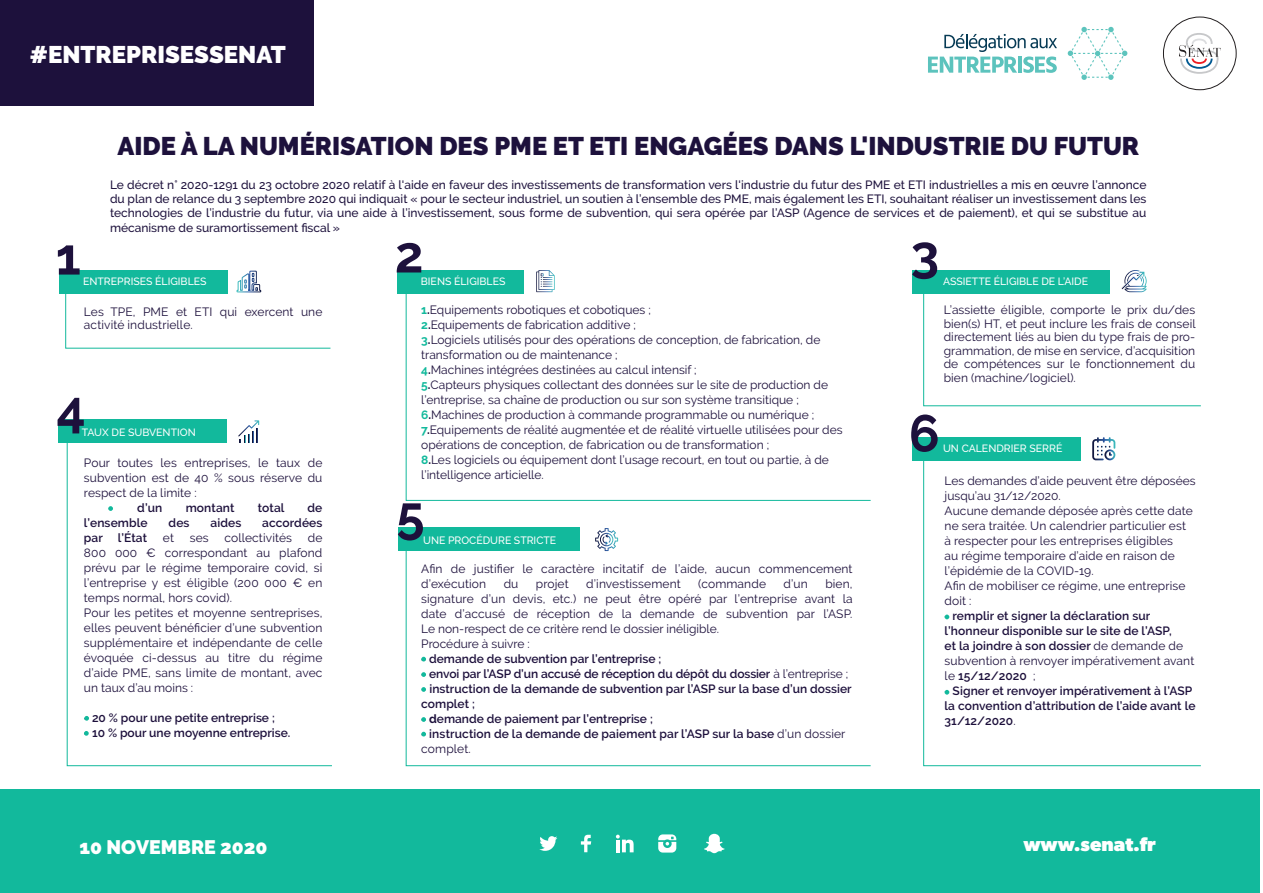
<style>
.page{position:relative;width:1263px;height:893px;background:#fff}
.page>*{position:absolute;margin:0;border:0;box-sizing:border-box;transform-origin:0 0}
.t1{font:700 51.6px "Raleway";color:#1d113c}
.t2{font:700 51px "Raleway";color:#1d113c}
.t3{font:900 25.5px "Raleway";color:#1d113c}
.t4{font:900 24px "Raleway";color:#fff}
.t5{font:900 19.5px "Raleway";color:#fff}
.t6{font:700 19.5px "Gibson";color:#fff}
.t7{font:12px/15px "Raleway";color:#1c0f3b}
.t8{font:600 12px/15px "Raleway";color:#1c0f3b}
.t9{font:500 12px/14.4px "Raleway";color:#1d113c;text-align:justify}
.t10{font:500 10.65px "Raleway";color:#fff}
.t11{font:500 10.5px "Raleway";color:#fff}
.s1{font-weight:400}
.s2{font-weight:700;color:#12b99c}
.s3{font-weight:700;color:#1d113c}
.s4{font-weight:700}
</style>
<div class="page">
<svg style="left:923px;top:440px;width:278px;height:326px"></svg>
<svg style="left:406px;top:290px;width:465px;height:211px"></svg>
<div style="left:912px;top:437px;width:168px;height:23px;background:#12b99c"></div>
<div style="left:912px;top:270px;width:197px;height:23px;background:#12b99c"></div>
<svg style="left:67px;top:443px;width:265px;height:323px"></svg>
<div style="left:59px;top:270px;width:169px;height:23px;background:#12b99c"></div>
<div style="left:58px;top:420px;width:169px;height:23px;background:#12b99c"></div>
<svg style="left:108px;top:506px;width:5px;height:5px"></svg>
<div style="left:397px;top:270px;width:126px;height:23px;background:#12b99c"></div>
<svg style="left:406px;top:540px;width:465px;height:226px"></svg>
<div style="left:398px;top:528px;width:182px;height:23px;background:#12b99c"></div>
<svg style="left:944px;top:615px;width:5px;height:4px"></svg>
<div style="left:0;top:0;width:313px;height:106px;background:#1d113c"></div>
<svg style="left:1068px;top:27px;width:59px;height:53px"></svg>
<svg style="left:928px;top:34px;width:129px;height:39px"></svg>
<svg style="left:1179px;top:33px;width:41px;height:41px"></svg>
<div style="left:1163px;top:17px;width:73px;height:73px;border:1px solid #231f20;border-radius:50%"></div>
<svg style="left:944px;top:690px;width:5px;height:5px"></svg>
<svg style="left:84px;top:731px;width:5px;height:5px"></svg>
<svg style="left:84px;top:716px;width:5px;height:5px"></svg>
<svg style="left:421px;top:657px;width:5px;height:4px"></svg>
<svg style="left:421px;top:672px;width:5px;height:5px"></svg>
<svg style="left:421px;top:687px;width:5px;height:5px"></svg>
<svg style="left:421px;top:717px;width:5px;height:5px"></svg>
<svg style="left:421px;top:732px;width:5px;height:4px"></svg>
<svg style="left:65px;top:270px;width:266px;height:78px"></svg>
<svg style="left:238px;top:420px;width:21px;height:23px"></svg>
<svg style="left:536px;top:270px;width:19px;height:22px"></svg>
<svg style="left:595px;top:528px;width:23px;height:23px"></svg>
<svg style="left:923px;top:270px;width:278px;height:136px"></svg>
<svg style="left:1092px;top:437px;width:23px;height:23px"></svg>
<div style="left:0;top:790px;width:1260px;height:103px;background:#12b99c"></div>
<svg style="left:539px;top:836px;width:18px;height:15px"></svg>
<svg style="left:581px;top:835px;width:10px;height:17px"></svg>
<svg style="left:616px;top:835px;width:18px;height:17px"></svg>
<svg style="left:658px;top:834px;width:18px;height:19px"></svg>
<svg style="left:704px;top:834px;width:21px;height:19px"></svg>
<h3 class="t4" style="left:30px;top:41px;width:257px">#ENTREPRISESSENAT</h3>
<h3 class="t3" style="left:117px;top:131px;width:1023px">AIDE À LA NUMÉRISATION DES PME ET ETI ENGAGÉES DANS L'INDUSTRIE DU FUTUR</h3>
<p class="t9" style="left:110px;top:177px;width:1038px">Le décret n° 2020-1291 du 23 octobre 2020 relatif à l'aide en faveur des investissements de transformation vers l'industrie du futur des PME et ETI industrielles a mis en œuvre l’annonce du plan de relance du 3 septembre 2020 qui indiquait « pour le secteur industriel, un soutien à l’ensemble des PME, mais également les ETI, souhaitant réaliser un investissement dans les technologies de l’industrie du futur, via une aide à l’investissement, sous forme de subvention, qui sera opérée par l’ASP (Agence de services et de paiement), et qui se substitue au mécanisme de suramortissement fiscal »</p>
<h2 class="t2" style="left:56px;top:227px;width:27px">1</h2>
<p class="t11" style="left:83px;top:275px;width:125px">ENTREPRISES ÉLIGIBLES</p>
<p class="t7" style="left:84px;top:305px;width:240px;line-height:13.5px">Les TPE, PME et ETI qui exercent une activité industrielle.</p>
<h2 class="t2" style="left:57px;top:380px;width:31px">4</h2>
<p class="t11" style="left:82px;top:426px;width:116px">TAUX DE SUBVENTION</p>
<p class="t7" style="left:84px;top:455px;width:240px;text-align:justify">Pour toutes les entreprises, le taux de subvention est de 40 % sous réserve du respect de la limite :</p>
<p class="t8" style="left:108px;top:500px;width:56px"><span class="s1">-</span> d’un</p>
<p class="t8" style="left:186px;top:500px;width:50px">montant</p>
<p class="t8" style="left:258px;top:500px;width:28px">total</p>
<p class="t8" style="left:308px;top:500px;width:16px">de</p>
<p class="t8" style="left:84px;top:515px;width:65px">l’ensemble</p>
<p class="t8" style="left:169px;top:515px;width:22px">des</p>
<p class="t8" style="left:210px;top:515px;width:32px">aides</p>
<p class="t8" style="left:262px;top:515px;width:62px">accordées</p>
<p class="t8" style="left:84px;top:530px;width:65px">par l’État</p>
<p class="t7" style="left:163px;top:530px;width:13px">et</p>
<p class="t7" style="left:190px;top:530px;width:20px">ses</p>
<p class="t7" style="left:224px;top:530px;width:69px">collectivités</p>
<p class="t7" style="left:84px;top:530px;width:240px;text-indent:224px">de 800 000 € correspondant au plafond prévu par le régime temporaire covid, si l’entreprise y est éligible (200 000 € en temps normal, hors covid).<br>Pour les petites et moyenne sentreprises, elles peuvent bénéficier d’une subvention supplémentaire et indépendante de celle évoquée ci-dessus au titre du régime d’aide PME, sans limite de montant, avec un taux d’au moins :</p>
<p class="t8" style="left:84px;top:710px;width:192px">- 20 % pour une petite entreprise ;</p>
<p class="t8" style="left:84px;top:725px;width:208px">- 10 % pour une moyenne entreprise.</p>
<h2 class="t2" style="left:395px;top:225px;width:30px">2</h2>
<p class="t11" style="left:421px;top:275px;width:86px">BIENS ÉLIGIBLES</p>
<p class="t7" style="left:421px;top:302px;width:423px"><span class="s2">1</span><span class="s3">.</span>Equipements robotiques et cobotiques ;<br><span class="s2">2</span><span class="s3">.</span>Equipements de fabrication additive ;<br><span class="s2">3</span><span class="s3">.</span>Logiciels utilisés pour des opérations de conception, de fabrication, de transformation ou de maintenance ;<br><span class="s2">4</span><span class="s3">.</span>Machines intégrées destinées au calcul intensif ;<br><span class="s2">5</span><span class="s3">.</span>Capteurs physiques collectant des données sur le site de production de l’entreprise, sa chaîne de production ou sur son système transitique ; <span class="s2">6</span><span class="s3">.</span>Machines de production à commande programmable ou numérique ; <span class="s2">7</span><span class="s3">.</span>Equipements de réalité augmentée et de réalité virtuelle utilisées pour des opérations de conception, de fabrication ou de transformation ;<br><span class="s2">8</span><span class="s3">.</span>Les logiciels ou équipement dont l’usage recourt, en tout ou partie, à de l’intelligence articielle.</p>
<h1 class="t1" style="left:396px;top:485px;width:30px">5</h1>
<p class="t10" style="left:423px;top:534px;width:134px">UNE PROCÉDURE STRICTE</p>
<p class="t7" style="left:421px;top:561px;width:433px">Afin de justifier le caractère incitatif de l’aide, aucun commencement d’exécution</p>
<p class="t7" style="left:504px;top:576px;width:16px">du</p>
<p class="t7" style="left:536px;top:576px;width:34px">projet</p>
<p class="t7" style="left:586px;top:576px;width:96px">d’investissement</p>
<p class="t7" style="left:698px;top:576px;width:69px">(commande</p>
<p class="t7" style="left:784px;top:576px;width:26px">d’un</p>
<p class="t7" style="left:421px;top:576px;width:433px;text-align:justify;text-indent:404px">bien, signature d’un devis, etc.) ne peut être opéré par l’entreprise avant la date d’accusé de réception de la demande de subvention par l’ASP.</p>
<p class="t7" style="left:421px;top:621px;width:299px">Le non-respect de ce critère rend le dossier inéligible.<br>Procédure à suivre :</p>
<p class="t8" style="left:421px;top:651px;width:242px"><span class="s4">-</span> demande de subvention par l’entreprise ;</p>
<p class="t8" style="left:421px;top:666px;width:429px">- envoi par l’ASP d’un accusé de réception du dépôt du dossier <span class="s1">à l’entreprise ;</span></p>
<p class="t8" style="left:421px;top:681px;width:432px"><span class="s1">-</span> instruction de la demande de subvention par l’ASP sur la base d’un dossier complet ;</p>
<p class="t8" style="left:421px;top:711px;width:233px"><span class="s4">- d</span>emande de paiement par l’entreprise ;</p>
<p class="t8" style="left:421px;top:726px;width:426px">- instruction de la demande de paiement par l’ASP sur la base <span class="s1">d’un dossier complet.</span></p>
<h2 class="t2" style="left:911px;top:225px;width:30px">3</h2>
<p class="t11" style="left:943px;top:275px;width:147px">ASSIETTE ÉLIGIBLE DE L’AIDE</p>
<p class="t7" style="left:944px;top:303px;width:253px;line-height:13.5px;text-align:justify">L’assiette éligible, comporte le prix du/des bien(s) HT, et peut inclure les frais de conseil directement liés au bien du type frais de pro&shy;grammation, de mise en service, d’acquisition de compétences sur le fonctionnement du bien (machine/logiciel).</p>
<h1 class="t1" style="left:909px;top:404px;width:32px">6</h1>
<p class="t11" style="left:943px;top:443px;width:121px">UN CALENDRIER SERRÉ</p>
<p class="t7" style="left:945px;top:474px;width:253px">Les demandes d’aide peuvent être déposées jusqu’au 31/12/2020.<br>Aucune demande déposée après cette date ne sera traitée. Un calendrier particulier est<br>à respecter pour les entreprises éligibles<br>au régime temporaire d’aide en raison de l’épidémie de la COVID-19.<br>Afin de mobiliser ce régime, une entreprise doit :</p>
<p class="t8" style="left:945px;top:609px;width:251px">- remplir et signer la déclaration sur l’honneur disponible sur le site de l’ASP,<br>et la joindre à son dossier <span class="s1">de demande de subvention à renvoyer impérativement avant le</span> 15/12/2020 <span class="s1">;</span></p>
<p class="t8" style="left:945px;top:684px;width:252px"><span class="s1">-</span> Signer et renvoyer impérativement à l’ASP la convention d’attribution de l’aide avant le<br>31/12/2020<span class="s1">.</span></p>
<h3 class="t5" style="left:79px;top:836px;width:189px">10 NOVEMBRE 2020</h3>
<h3 class="t6" style="left:1023px;top:833px;width:134px">www.senat.fr</h3>
</div>
